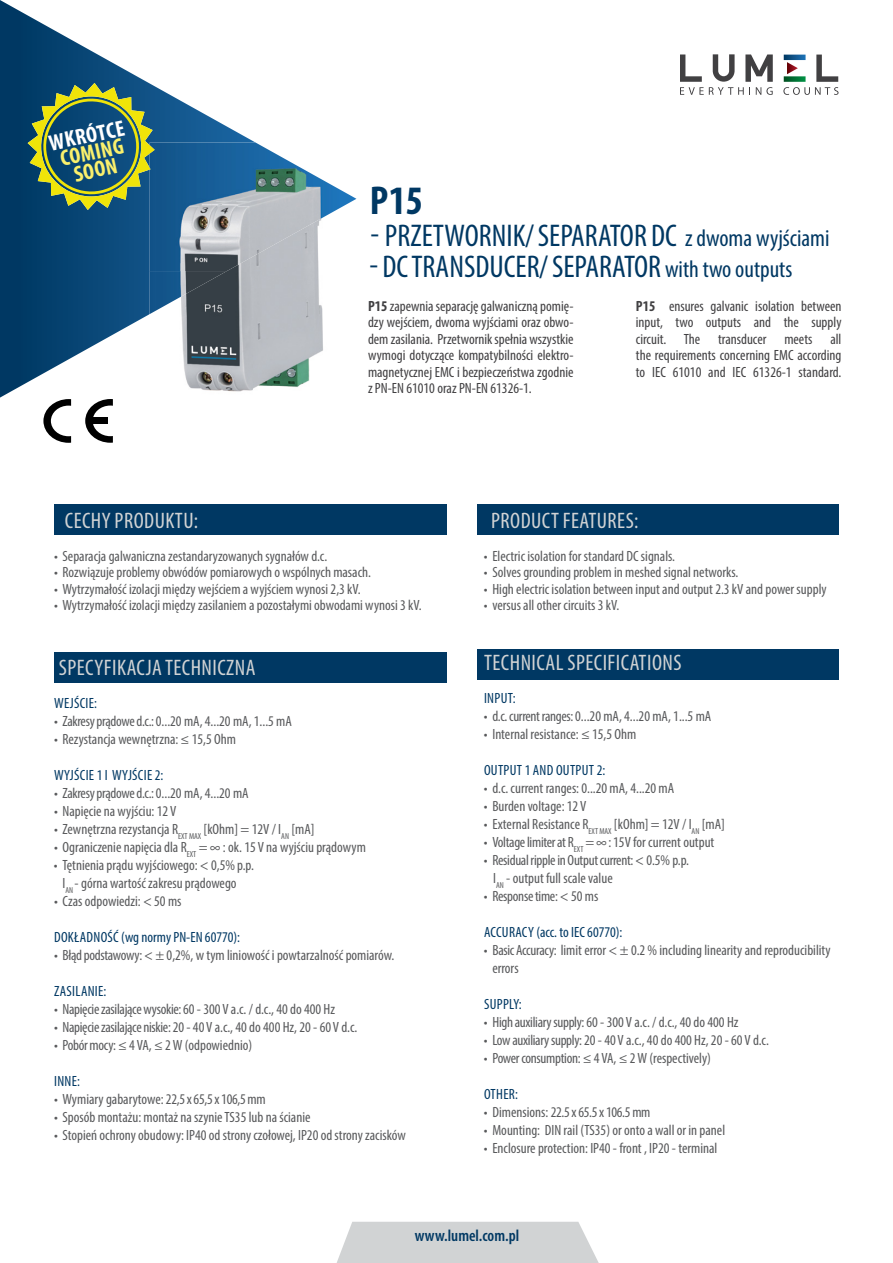
<style>
.page{position:relative;width:893px;height:1263px;background:#fff}
.page>*{position:absolute;margin:0;border:0;box-sizing:border-box;transform-origin:0 0}
.t1{font:700 condensed 40.5px "Myriad Pro";color:#003863}
.t2{font:condensed 31.5px "Myriad Pro";color:#003863}
.t3{font:700 condensed 22.65px/17.7px "Myriad Pro";color:#faf06c;text-align:center}
.t4{font:700 condensed 22.65px "Myriad Pro";color:#fff}
.t5{font:condensed 22.5px "Myriad Pro";letter-spacing:.02em;color:#d1d3d4}
.t6{font:600 condensed 16.5px "Myriad Pro";color:#003863}
.t7{font:condensed 14.85px/18px "Myriad Pro";color:#58595b;text-align:center}
.t8{font:condensed 14.85px/18px "Myriad Pro";letter-spacing:-.02em;color:#58595b}
.t9{font:condensed 14.85px/16.5px "Myriad Pro";color:#414042;text-align:justify}
.t10{font:condensed 14.85px "Myriad Pro";letter-spacing:.02em;color:#003863}
.t11{font:condensed 14.85px "Myriad Pro";color:#003863}
.s1{font-size:24px}
.s2{font-weight:700}
</style>
<div class="page">
<svg style="left:337px;top:1222px;width:262px;height:41px;background:#d4d5d6"></svg>
<div style="left:478px;top:649px;width:361px;height:30px;background:#003863"></div>
<div style="left:54px;top:652px;width:392px;height:31px;background:#003863"></div>
<div style="left:478px;top:504px;width:361px;height:30px;background:#003863"></div>
<div style="left:54px;top:504px;width:392px;height:30px;background:#003863"></div>
<svg style="left:0;top:0;width:255px;height:398px"></svg>
<svg style="left:680px;top:54px;width:93px;height:41px"></svg>
<svg style="left:783px;top:55px;width:55px;height:40px"></svg>
<svg style="left:85px;top:399px;width:28px;height:44px"></svg>
<div style="left:90px;top:417px;width:18px;height:7px;background:#000"></div>
<svg style="left:43px;top:399px;width:28px;height:44px"></svg>
<svg style="left:28px;top:83px;width:127px;height:127px;background:#416d5e"></svg>
<img style="left:254px;top:198px;width:103px;height:200px">
<img style="left:150px;top:271px;width:104px;height:127px">
<img style="left:150px;top:142px;width:155px;height:129px">
<img style="left:305px;top:170px;width:51px;height:58px">
<img style="left:150px;top:271px;width:77px;height:43px">
<img style="left:150px;top:145px;width:5px;height:25px">
<h3 class="t4" style="left:46px;top:129px;width:78px;rotate:-12deg">WKRÓTCE</h3>
<h3 class="t3" style="left:59px;top:150px;width:66px;rotate:-12deg">COMING<br>SOON</h3>
<h1 class="t1" style="left:370px;top:175px;width:55px">P15</h1>
<h2 class="t2" style="left:371px;top:216px;width:460px">- PRZETWORNIK/ SEPARATOR DC <span class="s1">z dwoma wyjściami</span></h2>
<h2 class="t2" style="left:369px;top:248px;width:424px">- DC TRANSDUCER/ SEPARATOR <span class="s1">with two outputs</span></h2>
<p class="t9" style="left:368px;top:298px;width:207px"><span class="s2">P15</span> zapewnia separację galwaniczną pomię&shy;dzy wejściem, dwoma wyjściami oraz obwo&shy;dem zasilania. Przetwornik spełnia wszystkie wymogi dotyczące kompatybilności elektro&shy;magnetycznej EMC i bezpieczeństwa zgodnie z PN-EN 61010 oraz PN-EN 61326-1.</p>
<p class="t9" style="left:636px;top:298px;width:207px"><span class="s2">P15</span> ensures galvanic isolation between input, two outputs and the supply circuit. The transducer meets all the requirements concerning EMC according to IEC 61010 and IEC 61326-1 standard.</p>
<h3 class="t5" style="left:65px;top:506px;width:135px">CECHY PRODUKTU:</h3>
<p class="t7" style="left:54px;top:546px;width:275px">• Separacja galwaniczna zestandaryzowanych sygnałów d.c.</p>
<p class="t7" style="left:54px;top:563px;width:319px">• Rozwiązuje problemy obwódów pomiarowych o wspólnych masach.</p>
<p class="t7" style="left:54px;top:579px;width:308px">• Wytrzymałość izolacji między wejściem a wyjściem wynosi 2,3 kV.</p>
<p class="t7" style="left:54px;top:596px;width:369px">• Wytrzymałość izolacji między zasilaniem a pozostałymi obwodami wynosi 3 kV.</p>
<h3 class="t5" style="left:59px;top:653px;width:198px">SPECYFIKACJA TECHNICZNA</h3>
<p class="t10" style="left:54px;top:694px;width:44px">WEJŚCIE:</p>
<p class="t8" style="left:54px;top:711px;width:239px">• Zakresy prądowe d.c.: 0...20 mA, 4...20 mA, 1...5 mA</p>
<p class="t7" style="left:54px;top:729px;width:184px">• Rezystancja wewnętrzna: ≤ 15,5 Ohm</p>
<p class="t10" style="left:54px;top:766px;width:111px">WYJŚCIE 1 I WYJŚCIE 2:</p>
<p class="t8" style="left:54px;top:783px;width:196px">• Zakresy prądowe d.c.: 0...20 mA, 4...20 mA</p>
<p class="t7" style="left:54px;top:801px;width:124px">• Napięcie na wyjściu: 12 V</p>
<p class="t7" style="left:54px;top:819px;width:262px">• Zewnętrzna rezystancja R<sub>EXT</sub> <sub>MAX</sub> [kOhm] = 12V / I<sub>AN</sub> [mA]</p>
<p class="t7" style="left:54px;top:837px;width:313px">• Ograniczenie napięcia dla R<sub>EXT</sub> = ∞ : ok. 15 V na wyjściu prądowym</p>
<p class="t7" style="left:54px;top:855px;width:201px">• Tętnienia prądu wyjściowego: &lt; 0,5% p.p.<br>I<sub>AN</sub> - górna wartość zakresu prądowego</p>
<p class="t7" style="left:54px;top:891px;width:129px">• Czas odpowiedzi: &lt; 50 ms</p>
<p class="t11" style="left:54px;top:928px;width:188px">DOKŁADNOŚĆ (wg normy PN-EN 60770):</p>
<p class="t7" style="left:54px;top:945px;width:342px">• Błąd podstawowy: &lt; ± 0,2%, w tym liniowość i powtarzalność pomiarów.</p>
<p class="t10" style="left:54px;top:982px;width:54px">ZASILANIE:</p>
<p class="t8" style="left:54px;top:999px;width:283px">• Napięcie zasilające wysokie: 60 - 300 V a.c. / d.c., 40 do 400 Hz</p>
<p class="t8" style="left:54px;top:1017px;width:305px">• Napięcie zasilające niskie: 20 - 40 V a.c., 40 do 400 Hz, 20 - 60 V d.c.</p>
<p class="t7" style="left:54px;top:1035px;width:200px">• Pobór mocy: ≤ 4 VA, ≤ 2 W (odpowiednio)</p>
<p class="t10" style="left:54px;top:1072px;width:27px">INNE:</p>
<p class="t7" style="left:54px;top:1089px;width:213px">• Wymiary gabarytowe: 22,5 x 65,5 x 106,5 mm</p>
<p class="t7" style="left:54px;top:1107px;width:258px">• Sposób montażu: montaż na szynie TS35 lub na ścianie</p>
<p class="t7" style="left:54px;top:1125px;width:353px">• Stopień ochrony obudowy: IP40 od strony czołowej, IP20 od strony zacisków</p>
<h3 class="t5" style="left:491px;top:506px;width:149px">PRODUCT FEATURES:</h3>
<p class="t7" style="left:484px;top:546px;width:193px">• Electric isolation for standard DC signals.</p>
<p class="t7" style="left:484px;top:563px;width:256px">• Solves grounding problem in meshed signal networks.</p>
<p class="t7" style="left:484px;top:579px;width:344px">• High electric isolation between input and output 2.3 kV and power supply</p>
<p class="t7" style="left:484px;top:596px;width:137px">• versus all other circuits 3 kV.</p>
<h3 class="t5" style="left:484px;top:649px;width:199px">TECHNICAL SPECIFICATIONS</h3>
<p class="t10" style="left:484px;top:689px;width:33px">INPUT:</p>
<p class="t8" style="left:484px;top:707px;width:229px">• d.c. current ranges: 0...20 mA, 4...20 mA, 1...5 mA</p>
<p class="t7" style="left:484px;top:725px;width:154px">• Internal resistance: ≤ 15,5 Ohm</p>
<p class="t10" style="left:484px;top:761px;width:123px">OUTPUT 1 AND OUTPUT 2:</p>
<p class="t7" style="left:484px;top:779px;width:192px">• d.c. current ranges: 0...20 mA, 4...20 mA</p>
<p class="t7" style="left:484px;top:797px;width:104px">• Burden voltage: 12 V</p>
<p class="t7" style="left:484px;top:815px;width:242px">• External Resistance R<sub>EXT</sub> <sub>MAX</sub> [kOhm] = 12V / I<sub>AN</sub> [mA]</p>
<p class="t7" style="left:484px;top:833px;width:232px">• Voltage limiter at R<sub>EXT</sub> = ∞ : 15V for current output</p>
<p class="t8" style="left:493px;top:851px;width:197px;text-indent:-9px">• Residual ripple in Output current: &lt; 0.5% p.p.<br>I<sub>AN</sub> - output full scale value</p>
<p class="t8" style="left:484px;top:887px;width:116px">• Response time: &lt; 50 ms</p>
<p class="t11" style="left:484px;top:923px;width:140px">ACCURACY (acc. to IEC 60770):</p>
<p class="t7" style="left:492px;top:941px;width:340px;text-align:left;text-indent:-9px">• Basic Accuracy: limit error &lt; ± 0.2 % including linearity and reproducibility errors</p>
<p class="t10" style="left:484px;top:995px;width:39px">SUPPLY:</p>
<p class="t8" style="left:484px;top:1013px;width:256px">• High auxiliary supply: 60 - 300 V a.c. / d.c., 40 do 400 Hz</p>
<p class="t8" style="left:484px;top:1031px;width:286px">• Low auxiliary supply: 20 - 40 V a.c., 40 do 400 Hz, 20 - 60 V d.c.</p>
<p class="t8" style="left:484px;top:1049px;width:229px">• Power consumption: ≤ 4 VA, ≤ 2 W (respectively)</p>
<p class="t10" style="left:484px;top:1085px;width:35px">OTHER:</p>
<p class="t7" style="left:484px;top:1103px;width:168px">• Dimensions: 22.5 x 65.5 x 106.5 mm</p>
<p class="t7" style="left:484px;top:1121px;width:243px">• Mounting: DIN rail (TS35) or onto a wall or in panel</p>
<p class="t7" style="left:484px;top:1139px;width:235px">• Enclosure protection: IP40 - front , IP20 - terminal</p>
<p class="t6" style="left:415px;top:1225px;width:106px">www.lumel.com.pl</p>
</div>
